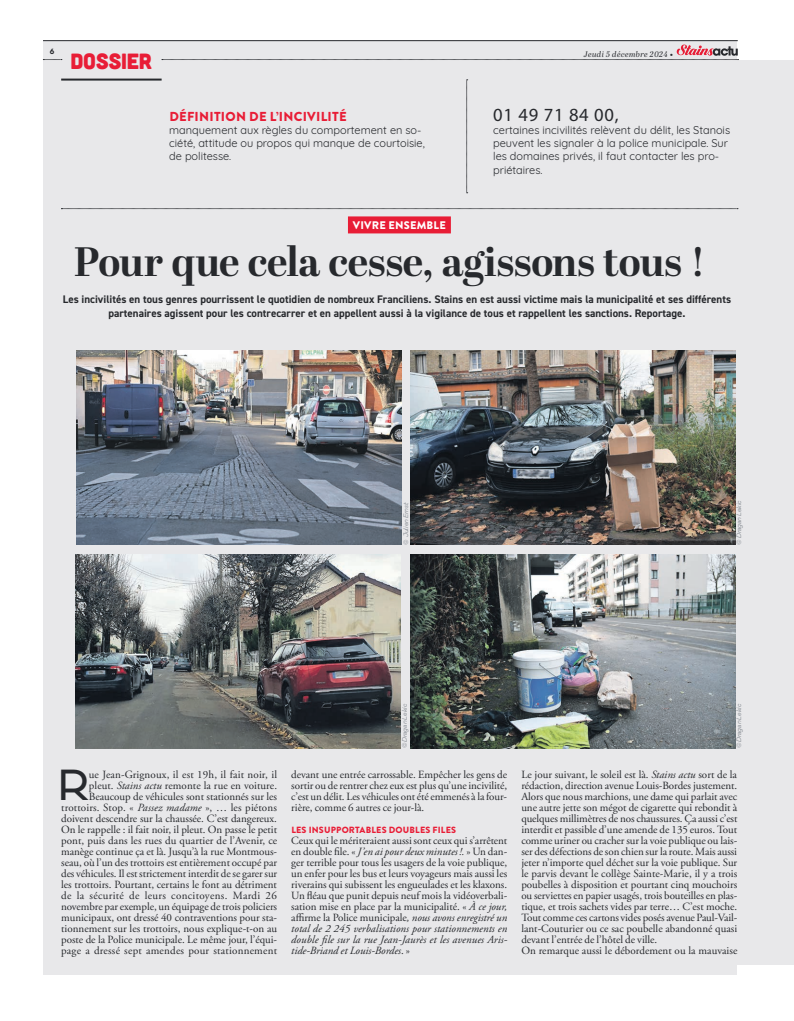
<style>
.page{position:relative;width:794px;height:1021px;background:#fff}
.page>*{position:absolute;margin:0;border:0;box-sizing:border-box;transform-origin:0 0}
.t1{font:700 41px "Abril Display";letter-spacing:-.01em;color:#27292d}
.t2{font:500 39.9px "Galano Classic Alt";color:#27292d}
.t3{font:22px "Cubano";letter-spacing:-.01em;color:#e81d36}
.t4{font:18.6px "Myriad Pro";letter-spacing:.04em;color:#27292d}
.t5{font:900 13px "Brandon Grotesque";letter-spacing:.02em;color:#e81d36}
.t6{font:11px/11px "Adobe Garamond Pro";color:#27292d;text-align:justify}
.t7{font:700 11px/13.2px "DIN2014";color:#27292d;text-align:center}
.t8{font:11px/13.2px "Quicksand";color:#27292d}
.t9{font:900 11px "Brandon Grotesque";letter-spacing:.02em;color:#fff}
.t10{font:900 9px "Brandon Grotesque";letter-spacing:.02em;color:#e81d36}
.t11{font:italic 8px "Abril Display";letter-spacing:.05em;color:#27292d}
.t12{font:700 7px "Galano Classic Alt";color:#27292d}
.t13{font:italic 6px "Galano Classic Alt";letter-spacing:-.015em;color:#7f858c}
.s1{font-weight:900;font-style:normal}
.s2{font-style:italic}
</style>
<div class="page">
<div style="left:44px;top:40px;width:750px;height:935px;background:#e8e8ea"></div>
<div style="left:738px;top:40px;width:56px;height:20px;background:#fff"></div>
<div style="left:738px;top:965px;width:56px;height:19px;background:#fff"></div>
<svg style="left:43px;top:59px;width:19px;height:1px"></svg>
<svg style="left:61px;top:208px;width:677px;height:1px"></svg>
<svg style="left:466px;top:80px;width:2px;height:113px"></svg>
<hr style="left:43px;top:40px;width:695px;height:1px;background:#27292d">
<hr style="left:61px;top:79px;width:101px;height:2px;background:#27292d">
<svg style="left:162px;top:45px;width:576px;height:15px"></svg>
<div style="left:348px;top:216px;width:103px;height:17px;background:#e81d36"></div>
<img style="left:76px;top:350px;width:325px;height:194px">
<img style="left:410px;top:350px;width:325px;height:194px">
<img style="left:410px;top:554px;width:325px;height:194px">
<img style="left:76px;top:554px;width:325px;height:194px">
<p class="t12" style="left:50px;top:46px;width:6px">6</p>
<h3 class="t3" style="left:70px;top:47px;width:83px">DOSSIER</h3>
<p class="t5" style="left:169px;top:107px;width:179px">DÉFINITION DE L’INCIVILITÉ</p>
<p class="t8" style="left:169px;top:122px;width:257px">manquement aux règles du comportement en so&shy;ciété, attitude ou propos qui manque de courtoisie, de politesse.</p>
<p class="t11" style="left:583px;top:49px;width:91px">Jeudi 5 décembre 2024 <span class="s1">•</span></p>
<h3 class="t4" style="left:493px;top:103px;width:127px">01 49 71 84 00,</h3>
<p class="t8" style="left:493px;top:122px;width:238px">certaines incivilités relèvent du délit, les Stanois peuvent les signaler à la police municipale. Sur les domaines privés, il faut contacter les pro&shy;priétaires.</p>
<p class="t9" style="left:353px;top:217px;width:94px">VIVRE ENSEMBLE</p>
<h1 class="t1" style="left:74px;top:233px;width:633px">Pour que cela cesse, agissons tous !</h1>
<p class="t7" style="left:63px;top:293px;width:670px">Les incivilités en tous genres pourrissent le quotidien de nombreux Franciliens. Stains en est aussi victime mais la municipalité et ses différents partenaires agissent pour les contrecarrer et en appellent aussi à la vigilance de tous et rappellent les sanctions. Reportage.</p>
<p class="t13" style="left:402px;top:544px;width:44px;rotate:-90deg">© Julien Ernst</p>
<p class="t13" style="left:735px;top:544px;width:46px;rotate:-90deg">© Dragan Lekic</p>
<p class="t13" style="left:401px;top:748px;width:46px;rotate:-90deg">© Dragan Lekic</p>
<p class="t13" style="left:735px;top:748px;width:46px;rotate:-90deg">© Dragan Lekic</p>
<h2 class="t2" style="left:58px;top:759px;width:32px">R</h2>
<p class="t6" style="left:61px;top:769px;width:218px;text-align:right">ue Jean-Grignoux, il est 19h, il fait noir, il<br>pleut. <span class="s2">Stains actu</span> remonte la rue en voiture.<br>Beaucoup de véhicules sont stationnés sur les trottoirs. Stop. « <span class="s2">Passez madame</span> », … les piétons doivent descendre sur la chaussée. C’est dangereux.<br>On le rappelle : il fait noir, il pleut. On passe le petit pont, puis dans les rues du quartier de l’Avenir, ce manège continue ça et là. Jusqu’à la rue Montmous&shy;seau, où l’un des trottoirs est entièrement occupé par des véhicules. Il est strictement interdit de se garer sur les trottoirs. Pourtant, certains le font au détriment de la sécurité de leurs concitoyens. Mardi 26 novembre par exemple, un équipage de trois policiers municipaux, ont dressé 40 contraventions pour sta&shy;tionnement sur les trottoirs, nous explique-t-on au poste de la Police municipale. Le même jour, l’équi&shy;page a dressé sept amendes pour stationnement</p>
<p class="t6" style="left:291px;top:769px;width:217px">devant une entrée carrossable. Empêcher les gens de sortir ou de rentrer chez eux est plus qu’une incivilité, c’est un délit. Les véhicules ont été emmenés à la four&shy;rière, comme 6 autres ce jour-là.</p>
<p class="t10" style="left:291px;top:823px;width:166px">LES INSUPPORTABLES DOUBLES FILES</p>
<p class="t6" style="left:291px;top:835px;width:217px">Ceux qui le mériteraient aussi sont ceux qui s’arrêtent en double file. « <span class="s2">J’en ai pour deux minutes !.</span> » Un dan&shy;ger terrible pour tous les usagers de la voie publique, un enfer pour les bus et leurs voyageurs mais aussi les riverains qui subissent les engueulades et les klaxons.<br>Un fléau que punit depuis neuf mois la vidéoverbali&shy;sation mise en place par la municipalité. « <span class="s2">À ce jour, </span>affirme la Police municipale<span class="s2">, nous avons enregistré un total de 2 245 verbalisations pour stationnements en double file sur la rue Jean-Jaurès et les avenues Aris&shy;tide-Briand et Louis-Bordes</span>. »</p>
<p class="t6" style="left:521px;top:769px;width:218px;text-align:left">Le jour suivant, le soleil est là. <span class="s2">Stains actu</span> sort de la rédaction, direction avenue Louis-Bordes justement.<br>Alors que nous marchions, une dame qui parlait avec une autre jette son mégot de cigarette qui rebondit à quelques millimètres de nos chaussures. Ça aussi c’est interdit et passible d’une amende de 135 euros. Tout comme uriner ou cracher sur la voie publique ou lais&shy;ser des défections de son chien sur la route. Mais aussi jeter n’importe quel déchet sur la voie publique. Sur le parvis devant le collège Sainte-Marie, il y a trois poubelles à disposition et pourtant cinq mouchoirs ou serviettes en papier usagés, trois bouteilles en plas&shy;tique, et trois sachets vides par terre… C’est moche.<br>Tout comme ces cartons vides posés avenue Paul-Vail&shy;lant-Couturier ou ce sac poubelle abandonné quasi devant l’entrée de l’hôtel de ville.<br>On remarque aussi le débordement ou la mauvaise</p>
</div>
